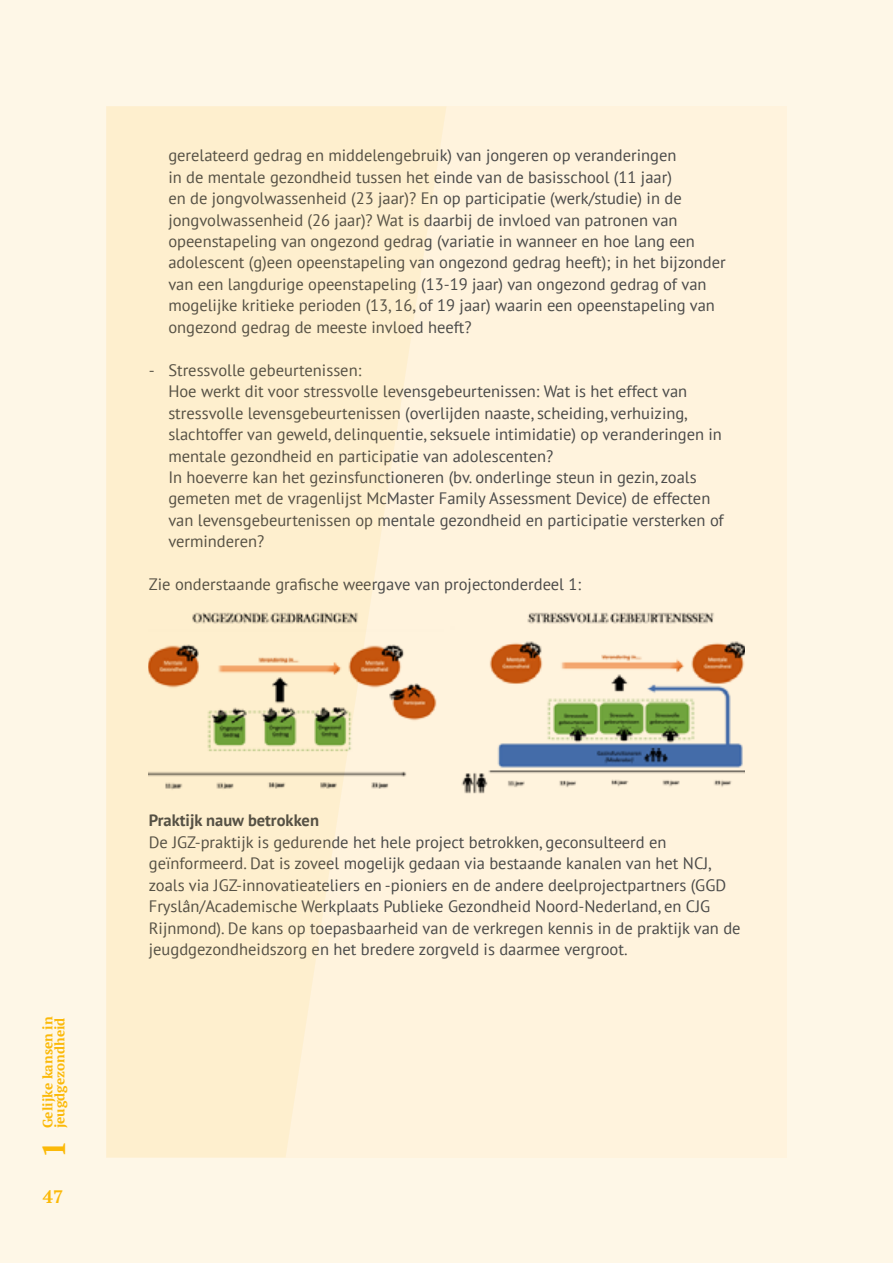
<style>
.page{position:relative;width:893px;height:1263px;background:#fef7e7}
.page>*{position:absolute;margin:0;border:0;box-sizing:border-box;transform-origin:0 0}
.t1{font:700 31.5px "PT Serif";color:#fbb908}
.t2{font:700 18px "PT Serif";color:#fbb908}
.t3{font:16.5px/21.5px "PT Sans";color:#4a4a49}
.t4{font:700 16.5px "PT Sans";color:#4a4a49}
.t5{font:700 13.5px/12px "PT Serif";color:#fbb908}
</style>
<div class="page">
<div style="left:106px;top:106px;width:681px;height:1051px;background:#fff3dd"></div>
<svg style="left:107px;top:107px;width:339px;height:1050px;fill:#feefce"></svg>
<img style="left:149px;top:607px;width:595px;height:191px">
<p class="t3" style="left:168px;top:144px;width:559px">gerelateerd gedrag en middelengebruik) van jongeren op veranderingen<br>in de mentale gezondheid tussen het einde van de basisschool (11 jaar)<br>en de jongvolwassenheid (23 jaar)? En op participatie (werk/studie) in de jongvolwassenheid (26 jaar)? Wat is daarbij de invloed van patronen van opeenstapeling van ongezond gedrag (variatie in wanneer en hoe lang een adolescent (g)een opeenstapeling van ongezond gedrag heeft); in het bijzonder van een langdurige opeenstapeling (13-19 jaar) van ongezond gedrag of van mogelijke kritieke perioden (13, 16, of 19 jaar) waarin een opeenstapeling van ongezond gedrag de meeste invloed heeft?</p>
<p class="t3" style="left:168px;top:359px;width:557px;text-indent:-20px">- Stressvolle gebeurtenissen:<br>Hoe werkt dit voor stressvolle levensgebeurtenissen: Wat is het effect van stressvolle levensgebeurtenissen (overlijden naaste, scheiding, verhuizing, slachtoffer van geweld, delinquentie, seksuele intimidatie) op veranderingen in mentale gezondheid en participatie van adolescenten?<br>In hoeverre kan het gezinsfunctioneren (bv. onderlinge steun in gezin, zoals gemeten met de vragenlijst McMaster Family Assessment Device) de effecten van levensgebeurtenissen op mentale gezondheid en participatie versterken of verminderen?</p>
<p class="t3" style="left:149px;top:573px;width:434px">Zie onderstaande grafische weergave van projectonderdeel 1:</p>
<p class="t5" style="left:41px;top:1128px;width:113px;rotate:-90deg">Gelijke kansen in jeugdgezondheid</p>
<h1 class="t1" style="left:33px;top:1157px;width:19px;rotate:-90deg">1</h1>
<p class="t2" style="left:43px;top:1184px;width:22px">47</p>
<p class="t4" style="left:149px;top:809px;width:172px">Praktijk nauw betrokken</p>
<p class="t3" style="left:149px;top:831px;width:593px">De JGZ-praktijk is gedurende het hele project betrokken, geconsulteerd en geïnformeerd. Dat is zoveel mogelijk gedaan via bestaande kanalen van het NCJ, zoals via JGZ-innovatieateliers en -pioniers en de andere deelprojectpartners (GGD Fryslân/Academische Werkplaats Publieke Gezondheid Noord-Nederland, en CJG Rijnmond). De kans op toepasbaarheid van de verkregen kennis in de praktijk van de jeugdgezondheidszorg en het bredere zorgveld is daarmee vergroot.</p>
</div>
